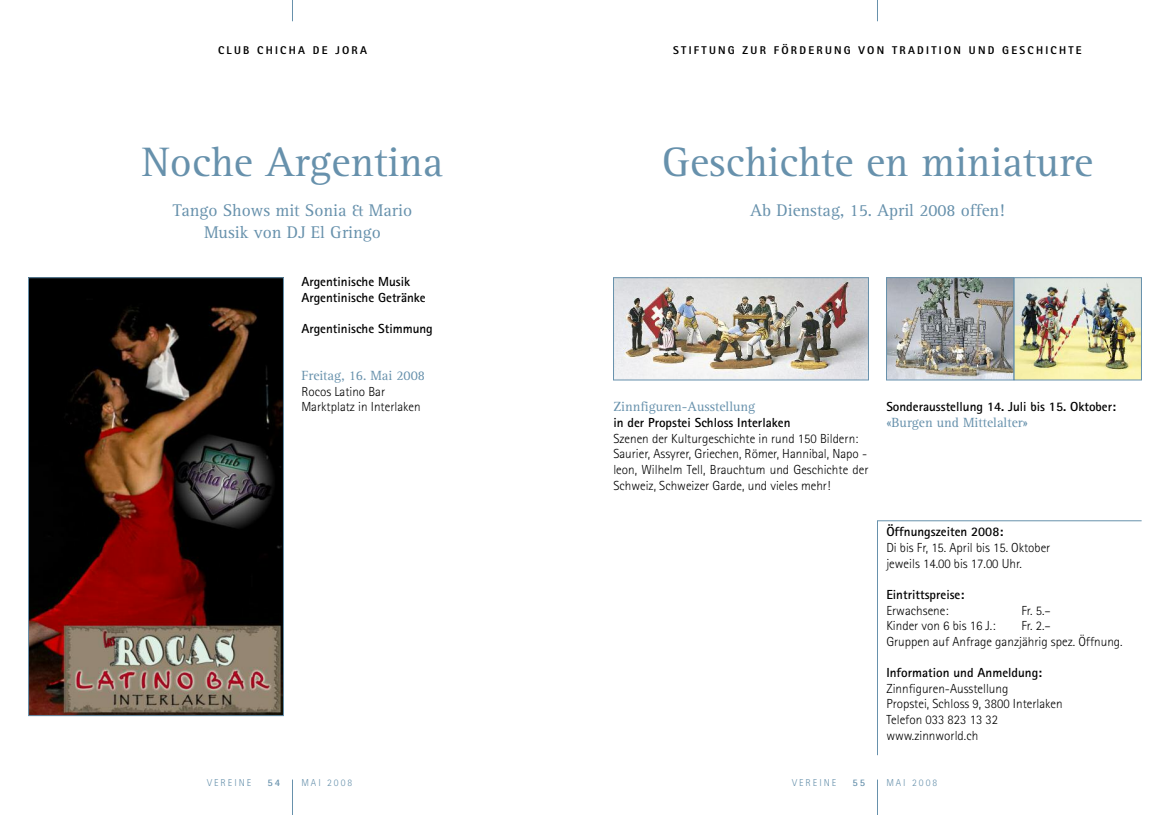
<style>
.page{position:relative;width:1170px;height:815px;background:#fff}
.page>*{position:absolute;margin:0;border:0;box-sizing:border-box;transform-origin:0 0}
.t1{font:42.5px "Rotis Serif";color:#6791ac}
.t2{font:17.5px/22.5px "Rotis Serif";color:#6791ac;text-align:center}
.t3{font:13.75px "Rotis Serif";color:#6791ac}
.t4{font:300 13.12px/15.6px "Rotis Sans Serif";color:#000}
.t5{font:700 13.12px/15.6px "Rotis Sans Serif";color:#000}
.t6{font:800 11.25px "Rotis Sans Serif";letter-spacing:.2em;color:#000}
.t7{font:300 10px "Rotis Sans Serif";letter-spacing:.2em;color:#6791ac}
.t8{font:700 10px "Rotis Sans Serif";color:#6791ac}
</style>
<div class="page">
<hr style="left:877px;top:780px;width:1px;height:35px;background:#6791ac">
<svg style="left:877px;top:0;width:1px;height:21px"></svg>
<hr style="left:292px;top:780px;width:1px;height:35px;background:#6791ac">
<svg style="left:292px;top:0;width:1px;height:21px"></svg>
<img style="left:30px;top:280px;width:251px;height:434px">
<div style="left:28px;top:278px;width:255px;height:438px;border:1px solid #6791ac"></div>
<img style="left:615px;top:280px;width:251px;height:98px">
<img style="left:888px;top:280px;width:123px;height:98px">
<div style="left:886px;top:278px;width:127px;height:102px;border:1px solid #6791ac"></div>
<img style="left:1015px;top:280px;width:124px;height:98px">
<div style="left:1013px;top:278px;width:128px;height:102px;border:1px solid #6791ac"></div>
<svg style="left:877px;top:520px;width:264px;height:235px"></svg>
<p class="t6" style="left:218px;top:46px;width:150px">CLUB CHICHA DE JORA</p>
<h1 class="t1" style="left:141px;top:147px;width:303px">Noche Argentina</h1>
<h2 class="t2" style="left:173px;top:201px;width:241px">Tango Shows mit Sonia &amp; Mario<br>Musik von DJ El Gringo</h2>
<p class="t5" style="left:301px;top:275px;width:126px">Argentinische Musik<br>Argentinische Getränke</p>
<p class="t5" style="left:301px;top:322px;width:133px">Argentinische Stimmung</p>
<p class="t3" style="left:301px;top:371px;width:125px">Freitag, 16. Mai 2008</p>
<p class="t4" style="left:301px;top:385px;width:121px">Rocos Latino Bar<br>Marktplatz in Interlaken</p>
<p class="t6" style="left:673px;top:46px;width:410px">STIFTUNG ZUR FÖRDERUNG VON TRADITION UND GESCHICHTE</p>
<h1 class="t1" style="left:662px;top:147px;width:432px">Geschichte en miniature</h1>
<h2 class="t2" style="left:750px;top:201px;width:256px">Ab Dienstag, 15. April 2008 offen!</h2>
<p class="t3" style="left:613px;top:402px;width:143px">Zinnfiguren-Ausstellung</p>
<p class="t5" style="left:613px;top:416px;width:179px">in der Propstei Schloss Interlaken</p>
<p class="t4" style="left:613px;top:432px;width:257px">Szenen der Kulturgeschichte in rund 150 Bildern:<br>Saurier, Assyrer, Griechen, Römer, Hannibal, Napo - leon, Wilhelm Tell, Brauchtum und Geschichte der Schweiz, Schweizer Garde, und vieles mehr!</p>
<p class="t5" style="left:886px;top:400px;width:231px">Sonderausstellung 14. Juli bis 15. Oktober:</p>
<p class="t3" style="left:886px;top:418px;width:143px">«Burgen und Mittelalter»</p>
<p class="t5" style="left:886px;top:525px;width:118px">Öffnungszeiten 2008:</p>
<p class="t4" style="left:886px;top:541px;width:165px">Di bis Fr, 15. April bis 15. Oktober jeweils 14.00 bis 17.00 Uhr.</p>
<p class="t5" style="left:886px;top:588px;width:79px">Eintrittspreise:</p>
<p class="t4" style="left:886px;top:604px;width:64px">Erwachsene:</p>
<p class="t4" style="left:1021px;top:604px;width:31px">Fr. 5.–</p>
<p class="t4" style="left:886px;top:619px;width:111px">Kinder von 6 bis 16 J.:</p>
<p class="t4" style="left:886px;top:619px;width:238px;text-indent:135px">Fr. 2.–<br>Gruppen auf Anfrage ganzjährig spez. Öffnung.</p>
<p class="t5" style="left:886px;top:666px;width:157px">Information und Anmeldung:</p>
<p class="t4" style="left:886px;top:682px;width:178px">Zinnfiguren-Ausstellung<br>Propstei, Schloss 9, 3800 Interlaken<br>Telefon 033 823 13 32 www.zinnworld.ch</p>
<p class="t7" style="left:207px;top:780px;width:46px">VEREINE</p>
<p class="t8" style="left:267px;top:780px;width:14px">54</p>
<p class="t7" style="left:301px;top:780px;width:53px">MAI 2008</p>
<p class="t7" style="left:792px;top:780px;width:46px">VEREINE</p>
<p class="t8" style="left:852px;top:780px;width:14px">55</p>
<p class="t7" style="left:886px;top:780px;width:53px">MAI 2008</p>
</div>
